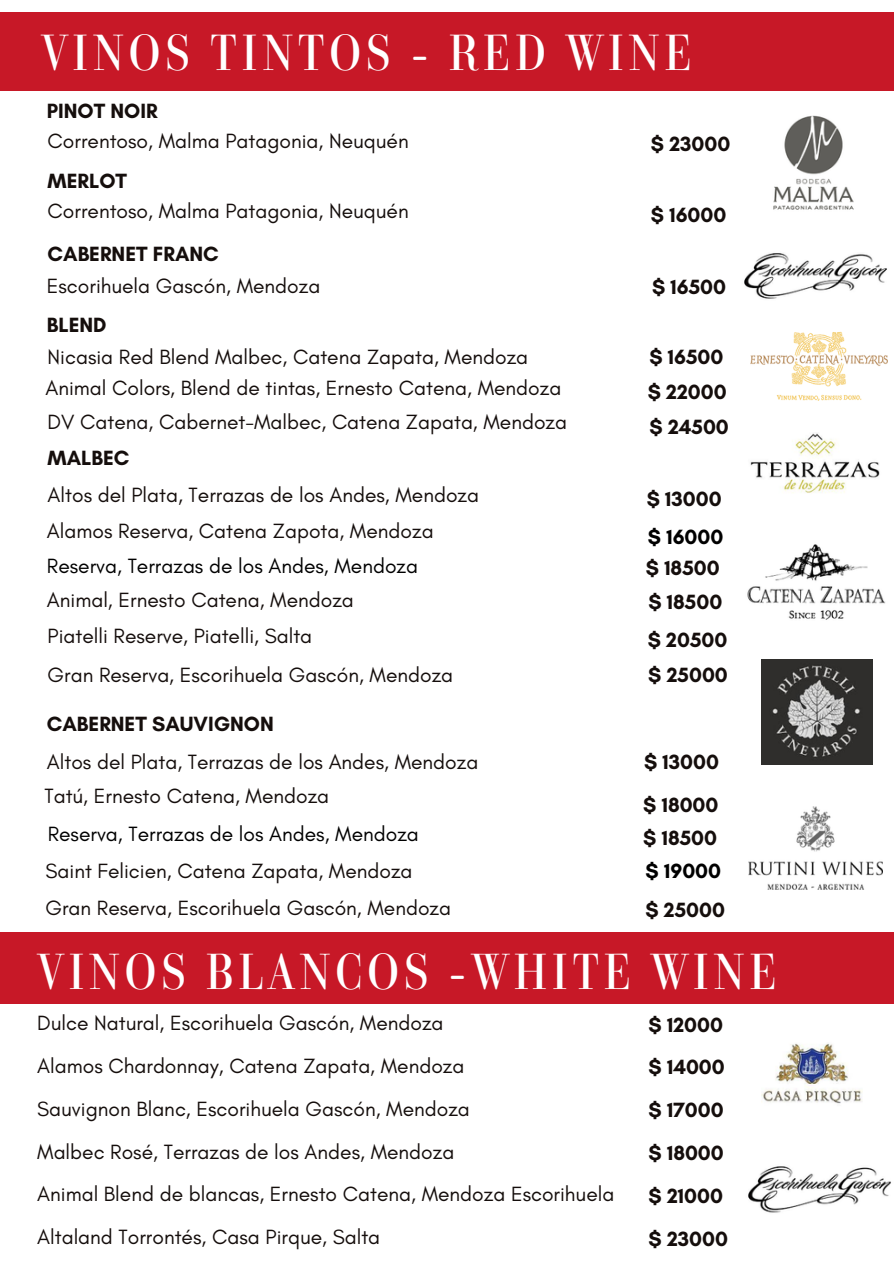
<style>
.page{position:relative;width:894px;height:1264px;background:#fff}
.page>*{position:absolute;margin:0;border:0;box-sizing:border-box;transform-origin:0 0}
.t1{font:48.9px "Parmigiano Headline HL";letter-spacing:.085em;color:#fff}
.t2{font:48.75px "Parmigiano Headline HL";letter-spacing:.085em;color:#fff}
.t3{font:21px "Glacial Indifference";color:#150e0c}
.t4{font:700 21px/42.8px "Glacial Indifference";color:#150e0c;text-align:justify}
.t5{font:21px "Glacial Indifference";color:#000}
.t6{font:700 21px "Glacial Indifference";color:#000}
</style>
<div class="page">
<div style="left:0;top:13px;width:893px;height:78px;background:#c71827"></div>
<div style="left:0;top:932px;width:893px;height:71px;background:#c71827"></div>
<img style="left:750px;top:433px;width:130px;height:60px">
<img style="left:744px;top:253px;width:143px;height:46px">
<img style="left:773px;top:115px;width:81px;height:95px">
<img style="left:748px;top:806px;width:133px;height:83px">
<img style="left:761px;top:1043px;width:101px;height:61px">
<img style="left:747px;top:544px;width:139px;height:76px">
<img style="left:748px;top:1166px;width:143px;height:47px">
<img style="left:761px;top:659px;width:111px;height:105px">
<img style="left:750px;top:331px;width:136px;height:70px">
<h1 class="t1" style="left:41px;top:21px;width:652px">VINOS TINTOS - RED WINE</h1>
<p class="t4" style="left:47px;top:89px;width:112px">PINOT NOIR</p>
<p class="t3" style="left:48px;top:128px;width:362px">Correntoso, Malma Patagonia, Neuquén</p>
<h3 class="t4" style="left:48px;top:159px;width:81px">MERLOT</h3>
<p class="t3" style="left:48px;top:198px;width:362px">Correntoso, Malma Patagonia, Neuquén</p>
<h2 class="t4" style="left:48px;top:233px;width:173px">CABERNET FRANC</h2>
<p class="t3" style="left:47px;top:273px;width:275px">Escorihuela Gascón, Mendoza</p>
<p class="t4" style="left:47px;top:303px;width:61px">BLEND</p>
<p class="t3" style="left:48px;top:344px;width:482px">Nicasia Red Blend Malbec, Catena Zapata, Mendoza</p>
<p class="t4" style="left:650px;top:122px;width:81px">$ 23000</p>
<p class="t4" style="left:650px;top:193px;width:77px">$ 16000</p>
<h2 class="t4" style="left:652px;top:265px;width:75px">$ 16500</h2>
<p class="t4" style="left:649px;top:335px;width:75px">$ 16500</p>
<h3 class="t3" style="left:45px;top:374px;width:517px">Animal Colors, Blend de tintas, Ernesto Catena, Mendoza</h3>
<h1 class="t4" style="left:647px;top:370px;width:80px">$ 22000</h1>
<p class="t3" style="left:48px;top:408px;width:521px">DV Catena, Cabernet-Malbec, Catena Zapata, Mendoza</p>
<h2 class="t4" style="left:649px;top:405px;width:81px">$ 24500</h2>
<h3 class="t4" style="left:48px;top:436px;width:83px">MALBEC</h3>
<h3 class="t3" style="left:48px;top:481px;width:433px">Altos del Plata, Terrazas de los Andes, Mendoza</h3>
<p class="t4" style="left:646px;top:477px;width:76px">$ 13000</p>
<h3 class="t3" style="left:47px;top:518px;width:388px">Alamos Reserva, Catena Zapota, Mendoza</h3>
<p class="t6" style="left:647px;top:523px;width:77px">$ 16000</p>
<h3 class="t5" style="left:47px;top:553px;width:372px">Reserva, Terrazas de los Andes, Mendoza</h3>
<h2 class="t4" style="left:645px;top:546px;width:75px">$ 18500</h2>
<h3 class="t3" style="left:47px;top:587px;width:308px">Animal, Ernesto Catena, Mendoza</h3>
<h3 class="t3" style="left:48px;top:623px;width:266px">Piatelli Reserve, Piatelli, Salta</h3>
<p class="t4" style="left:648px;top:580px;width:75px">$ 18500</p>
<h2 class="t4" style="left:647px;top:618px;width:81px">$ 20500</h2>
<h3 class="t3" style="left:48px;top:661px;width:407px">Gran Reserva, Escorihuela Gascón, Mendoza</h3>
<p class="t4" style="left:648px;top:653px;width:81px">$ 25000</p>
<p class="t4" style="left:47px;top:702px;width:228px">CABERNET SAUVIGNON</p>
<h3 class="t3" style="left:47px;top:749px;width:433px">Altos del Plata, Terrazas de los Andes, Mendoza</h3>
<h3 class="t4" style="left:644px;top:740px;width:76px">$ 13000</h3>
<p class="t3" style="left:44px;top:783px;width:286px">Tatú, Ernesto Catena, Mendoza</p>
<p class="t5" style="left:48px;top:820px;width:372px">Reserva, Terrazas de los Andes, Mendoza</p>
<p class="t4" style="left:643px;top:783px;width:77px">$ 18000</p>
<h3 class="t4" style="left:643px;top:816px;width:75px">$ 18500</h3>
<p class="t3" style="left:45px;top:858px;width:368px">Saint Felicien, Catena Zapata, Mendoza</p>
<h3 class="t6" style="left:645px;top:858px;width:77px">$ 19000</h3>
<h3 class="t3" style="left:45px;top:894px;width:407px">Gran Reserva, Escorihuela Gascón, Mendoza</h3>
<h3 class="t4" style="left:645px;top:888px;width:81px">$ 25000</h3>
<h2 class="t2" style="left:37px;top:940px;width:740px">VINOS BLANCOS -WHITE WINE</h2>
<p class="t3" style="left:37px;top:1010px;width:407px">Dulce Natural, Escorihuela Gascón, Mendoza</p>
<h3 class="t3" style="left:37px;top:1053px;width:428px">Alamos Chardonnay, Catena Zapata, Mendoza</h3>
<h3 class="t3" style="left:37px;top:1095px;width:434px">Sauvignon Blanc, Escorihuela Gascón, Mendoza</h3>
<p class="t3" style="left:37px;top:1138px;width:418px">Malbec Rosé, Terrazas de los Andes, Mendoza</p>
<p class="t3" style="left:37px;top:1181px;width:578px">Animal Blend de blancas, Ernesto Catena, Mendoza Escorihuela</p>
<p class="t3" style="left:37px;top:1224px;width:344px">Altaland Torrontés, Casa Pirque, Salta</p>
<p class="t4" style="left:648px;top:1002px;width:78px">$ 12000 $ 14000 $ 17000 $ 18000 $ 21000</p>
<p class="t4" style="left:648px;top:1216px;width:81px">$ 23000</p>
</div>
